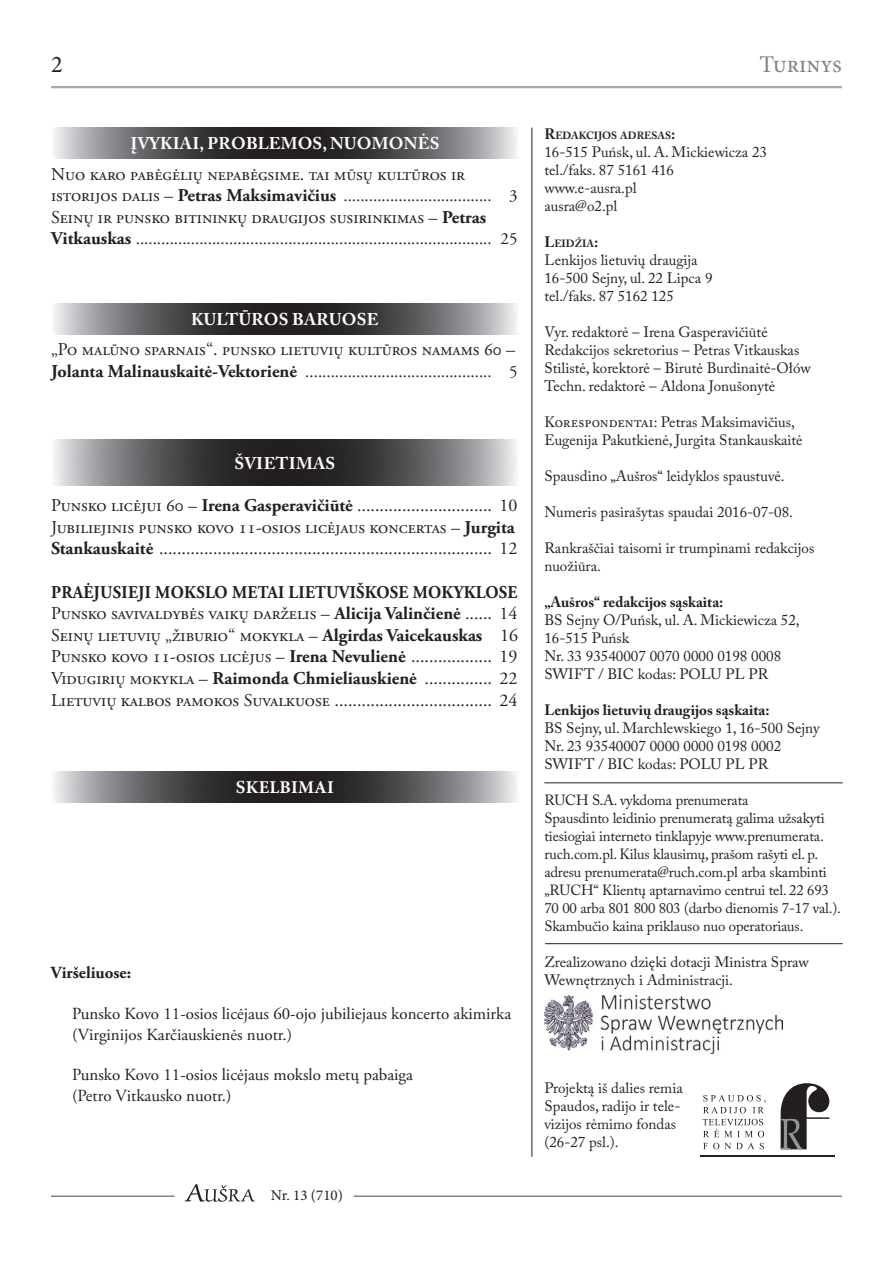
<style>
.page{position:relative;width:893px;height:1263px;background:#fff}
.page>*{position:absolute;margin:0;border:0;box-sizing:border-box;transform-origin:0 0}
.t1{font:24px "Minion Pro";letter-spacing:-.005em;color:#808285}
.t2{font:24px "Minion Pro";color:#231f20}
.t3{font:18px/21.6px "Adobe Garamond Pro";color:#231f20}
.t4{font:700 18px "Minion Pro";letter-spacing:.07em;color:#fff}
.t5{font:16.95px/20.4px "Adobe Garamond Pro";letter-spacing:-.02em;color:#231f20}
.t6{font:700 16.95px "Adobe Caslon Pro";letter-spacing:.015em;color:#fff}
.t7{font:700 16.95px "Adobe Garamond Pro";color:#231f20}
.t8{font:15px/18px "Adobe Caslon Pro";color:#231f20}
.t9{font:700 15px "Adobe Caslon Pro";color:#231f20}
.t10{font:15px "Minion Pro";color:#231f20}
.t11{font:14.7px/18px "Adobe Caslon Pro";letter-spacing:-.01em;color:#231f20}
.t12{font:700 10.5px "Adobe Caslon Pro";color:#231f20}
.s1{font-size:18px}
.s2{font-weight:700;font-size:18px}
.s3{font-weight:700}
.s4{font-family:"Adobe Caslon Pro";font-size:16.95px}
.s5{font-size:15px}
</style>
<div class="page">
<svg style="left:184px;top:1184px;width:71px;height:18px"></svg>
<hr style="left:51px;top:86px;width:791px;height:2px;background:#a8a9ad">
<hr style="left:51px;top:1195px;width:123px;height:2px;background:#808285">
<hr style="left:354px;top:1195px;width:488px;height:2px;background:#808285">
<hr style="left:531px;top:128px;width:1px;height:1029px;background:#231f20">
<svg style="left:54px;top:128px;width:463px;height:31px;background:#5f5f61"></svg>
<svg style="left:54px;top:771px;width:463px;height:31px;background:#5f5f61"></svg>
<svg style="left:54px;top:303px;width:463px;height:31px;background:#5f5f61"></svg>
<img style="left:545px;top:996px;width:237px;height:57px">
<svg style="left:703px;top:1095px;width:63px;height:18px"></svg>
<svg style="left:703px;top:1119px;width:61px;height:18px"></svg>
<svg style="left:703px;top:1143px;width:39px;height:6px"></svg>
<svg style="left:748px;top:1143px;width:6px;height:6px"></svg>
<svg style="left:760px;top:1143px;width:4px;height:6px"></svg>
<svg style="left:781px;top:1083px;width:48px;height:66px"></svg>
<hr style="left:700px;top:1155px;width:134px;height:2px;background:#231f20">
<hr style="left:544px;top:782px;width:299px;height:1px;background:#231f20">
<hr style="left:545px;top:943px;width:298px;height:1px;background:#231f20">
<svg style="left:54px;top:440px;width:463px;height:45px;background:#605f61"></svg>
<h1 class="t2" style="left:51px;top:48px;width:13px">2</h1>
<h1 class="t1" style="left:759px;top:48px;width:84px">Turinys</h1>
<p class="t6" style="left:130px;top:134px;width:310px">ĮVYKIAI, PROBLEMOS, NUOMONĖS</p>
<p class="t3" style="left:51px;top:164px;width:415px">Nuo karo pabėgėlių nepabėgsime. tai mūsų kultūros ir</p>
<p class="t5" style="left:51px;top:186px;width:468px"><span class="s1">istorijos dalis –</span> <span class="s2">Petras Maksimavičius</span> ................................... 3</p>
<p class="t3" style="left:51px;top:207px;width:437px">Seinų ir punsko bitininkų draugijos susirinkimas – <span class="s3">Petras</span></p>
<p class="t5" style="left:51px;top:229px;width:468px"><span class="s2">Vitkauskas</span> .................................................................................... 25</p>
<p class="t6" style="left:191px;top:309px;width:189px">KULTŪROS BARUOSE</p>
<p class="t3" style="left:51px;top:339px;width:466px">„Po malūno sparnais“. punsko lietuvių kultūros namams 60 –</p>
<p class="t5" style="left:51px;top:362px;width:468px"><span class="s2">Jolanta Malinauskaitė-Vektorienė</span> ............................................ 5</p>
<p class="t6" style="left:234px;top:453px;width:102px">ŠVIETIMAS</p>
<p class="t3" style="left:51px;top:495px;width:468px">Punsko licėjui 60 – <span class="s3">Irena Gasperavičiūtė</span> .............................. 10<br>Jubiliejinis punsko kovo 11-osios licėjaus koncertas – <span class="s3">Jurgita<br>Stankauskaitė</span> .......................................................................... 12</p>
<p class="t3" style="left:51px;top:582px;width:469px;text-align:justify"><span class="s3">Praėjusieji mokslo metai lietuviškose mokyklose </span>Punsko savivaldybės vaikų darželis – <span class="s3">Alicija Valinčienė</span> ...... 14<br>Seinų lietuvių „žiburio“ mokykla – <span class="s3">Algirdas Vaicekauskas</span> 16<br>Punsko kovo 11-osios licėjus – <span class="s3">Irena Nevulienė</span> .................. 19<br>Vidugirių mokykla – <span class="s3">Raimonda Chmieliauskienė</span> ............... 22<br>Lietuvių kalbos pamokos Suvalkuose ................................... 24</p>
<p class="t4" style="left:236px;top:775px;width:99px"><span class="s4">S</span>KELBIMAI</p>
<p class="t7" style="left:51px;top:963px;width:82px">Viršeliuose:</p>
<p class="t5" style="left:72px;top:1004px;width:441px">Punsko Kovo 11-osios licėjaus 60-ojo jubiliejaus koncerto akimirka (Virginijos Karčiauskienės nuotr.)</p>
<p class="t5" style="left:72px;top:1065px;width:342px">Punsko Kovo 11-osios licėjaus mokslo metų pabaiga (Petro Vitkausko nuotr.)</p>
<p class="t10" style="left:271px;top:1185px;width:74px">Nr. 13 (710)</p>
<p class="t12" style="left:544px;top:129px;width:132px"><span class="s5">R</span>EDAKCIJOS ADRESAS<span class="s5">:</span></p>
<p class="t8" style="left:544px;top:142px;width:224px">16-515 Puńsk, ul. A. Mickiewicza 23 tel./faks. 87 5161 416 www.e-ausra.pl<br>ausra@o2.pl</p>
<p class="t12" style="left:544px;top:237px;width:55px"><span class="s5">L</span>EIDŽIA<span class="s5">:</span></p>
<p class="t8" style="left:544px;top:250px;width:170px">Lenkijos lietuvių draugija<br>16-500 Sejny, ul. 22 Lipca 9 tel./faks. 87 5162 125</p>
<p class="t8" style="left:544px;top:322px;width:268px">Vyr. redaktorė – Irena Gasperavičiūtė Redakcijos sekretorius – Petras Vitkauskas Stilistė, korektorė – Birutė Burdinaitė-Ołów Techn. redaktorė – Aldona Jonušonytė</p>
<p class="t8" style="left:544px;top:412px;width:260px">Korespondentai: Petras Maksimavičius,<br>Eugenija Pakutkienė, Jurgita Stankauskaitė</p>
<p class="t8" style="left:544px;top:466px;width:242px">Spausdino „Aušros“ leidyklos spaustuvė.</p>
<p class="t8" style="left:544px;top:502px;width:250px">Numeris pasirašytas spaudai 2016-07-08.</p>
<p class="t8" style="left:544px;top:538px;width:271px">Rankraščiai taisomi ir trumpinami redakcijos nuožiūra.</p>
<p class="t9" style="left:544px;top:593px;width:181px">„AUŠROS“ REDAKCIJOS SĄSKAITA:</p>
<p class="t8" style="left:544px;top:610px;width:257px">BS Sejny O/Puńsk, ul. A. Mickiewicza 52,<br>16-515 Puńsk<br>Nr. 33 93540007 0070 0000 0198 0008<br>SWIFT / BIC kodas: POLU PL PR</p>
<p class="t9" style="left:544px;top:701px;width:227px">LENKIJOS LIETUVIŲ DRAUGIJOS SĄSKAITA:</p>
<p class="t8" style="left:544px;top:718px;width:277px">BS Sejny, ul. Marchlewskiego 1, 16-500 Sejny<br>Nr. 23 93540007 0000 0000 0198 0002<br>SWIFT / BIC kodas: POLU PL PR</p>
<p class="t11" style="left:544px;top:791px;width:298px">RUCH S.A. vykdoma prenumerata<br>Spausdinto leidinio prenumeratą galima užsakyti tiesiogiai interneto tinklapyje www.prenumerata. ruch.com.pl. Kilus klausimų, prašom rašyti el. p. adresu prenumerata@ruch.com.pl arba skambinti „RUCH“ Klientų aptarnavimo centrui tel. 22 693<br>70 00 arba 801 800 803 (darbo dienomis 7-17 val.).<br>Skambučio kaina priklauso nuo operatoriaus.</p>
<p class="t8" style="left:544px;top:952px;width:266px">Zrealizowano dzięki dotacji Ministra Spraw<br>Wewnętrznych i Administracji.</p>
<p class="t8" style="left:544px;top:1078px;width:140px">Projektą iš dalies remia<br>Spaudos, radijo ir tele&shy;vizijos rėmimo fondas (26-27 psl.).</p>
</div>
